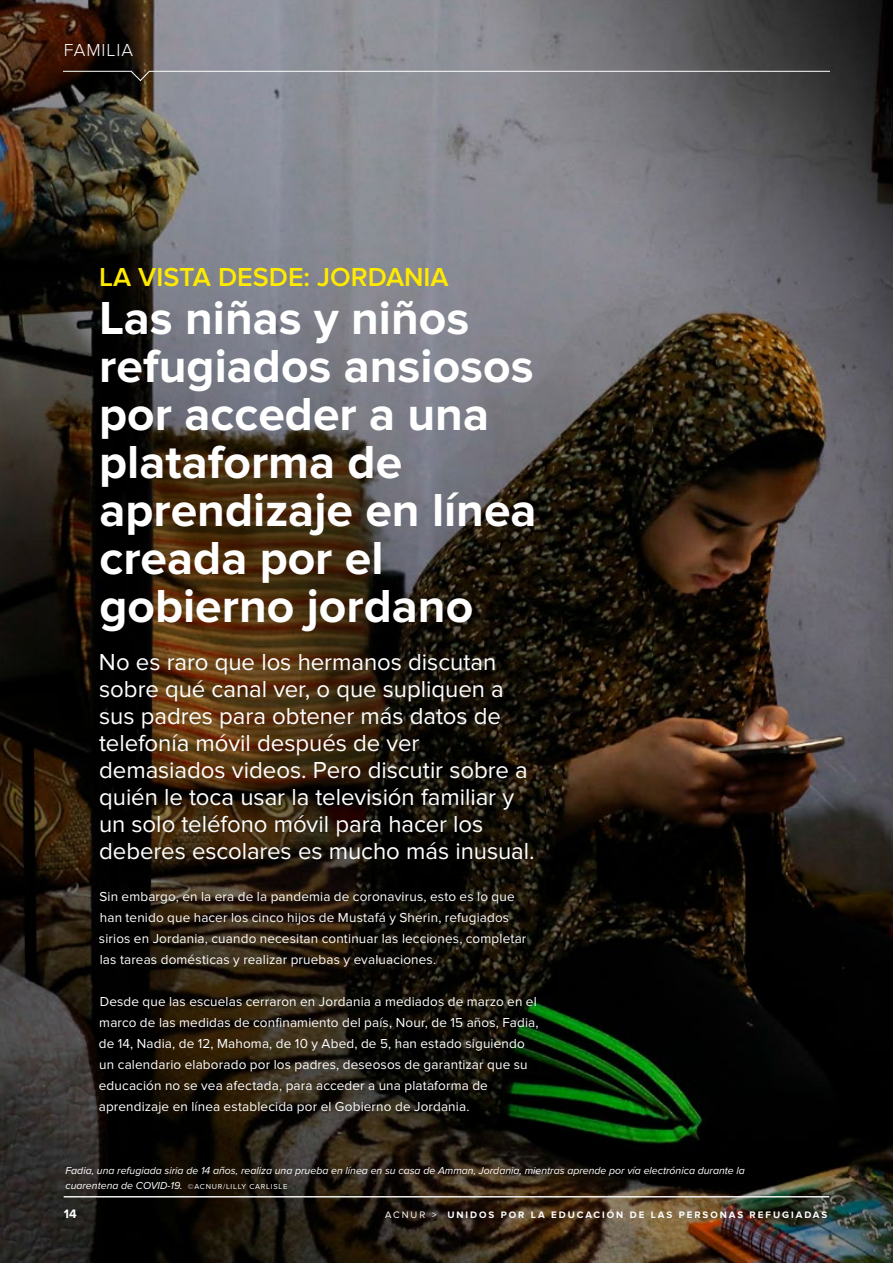
<style>
.page{position:relative;width:893px;height:1263px;background:#fff}
.page>*{position:absolute;margin:0;border:0;box-sizing:border-box;transform-origin:0 0}
.t1{font:700 48px/48px "Proxima Nova";color:#fff}
.t2{font:600 27px "Proxima Nova";color:#ffea00}
.t3{font:24px/27px "Proxima Nova";letter-spacing:-.005em;color:#fff}
.t4{font:300 18px "Proxima Nova";letter-spacing:.05em;color:#fff}
.t5{font:13.5px/21px "Proxima Nova";letter-spacing:.01em;color:#fff}
.t6{font:700 12.75px "Proxima Nova";color:#fff}
.t7{font:italic 10.5px/15px "Proxima Nova";color:#fff}
.t8{font:700 9.75px "Proxima Nova";letter-spacing:.2em;color:#fff}
.s1{font-style:normal;font-size:7.5px}
.s2{font-weight:400}
</style>
<div class="page">
<img style="left:0;top:0;width:891px;height:1263px">
<svg style="left:64px;top:71px;width:765px;height:10px"></svg>
<img style="left:891px;top:0;width:2px;height:1263px">
<hr style="left:64px;top:1196px;width:765px;height:1px;background:#fff">
<h3 class="t4" style="left:64px;top:40px;width:71px">FAMILIA</h3>
<h2 class="t2" style="left:99px;top:261px;width:351px">LA VISTA DESDE: JORDANIA</h2>
<h1 class="t1" style="left:99px;top:295px;width:439px">Las niñas y niños refugiados ansiosos por acceder a una plataforma de aprendizaje en línea creada por el gobierno jordano</h1>
<p class="t3" style="left:99px;top:649px;width:437px">No es raro que los hermanos discutan sobre qué canal ver, o que supliquen a sus padres para obtener más datos de telefonía móvil después de ver demasiados videos. Pero discutir sobre a quién le toca usar la televisión familiar y un solo teléfono móvil para hacer los deberes escolares es mucho más inusual.</p>
<p class="t5" style="left:99px;top:886px;width:429px">Sin embargo, en la era de la pandemia de coronavirus, esto es lo que han tenido que hacer los cinco hijos de Mustafá y Sherin, refugiados sirios en Jordania, cuando necesitan continuar las lecciones, completar las tareas domésticas y realizar pruebas y evaluaciones.</p>
<p class="t5" style="left:99px;top:991px;width:441px">Desde que las escuelas cerraron en Jordania a mediados de marzo en el marco de las medidas de confinamiento del país, Nour, de 15 años, Fadia, de 14, Nadia, de 12, Mahoma, de 10 y Abed, de 5, han estado siguiendo un calendario elaborado por los padres, deseosos de garantizar que su educación no se vea afectada, para acceder a una plataforma de aprendizaje en línea establecida por el Gobierno de Jordania.</p>
<p class="t7" style="left:66px;top:1163px;width:681px">Fadia, una refugiada siria de 14 años, realiza una prueba en línea en su casa de Amman, Jordania, mientras aprende por vía electrónica durante la cuarentena de COVID-19. <span class="s1">©ACNUR/LILLY CARLISLE</span></p>
<p class="t6" style="left:64px;top:1207px;width:14px">14</p>
<p class="t8" style="left:385px;top:1209px;width:444px"><span class="s2">ACNUR &gt;</span> UNIDOS POR LA EDUCACIÓN DE LAS PERSONAS REFUGIADAS</p>
</div>
